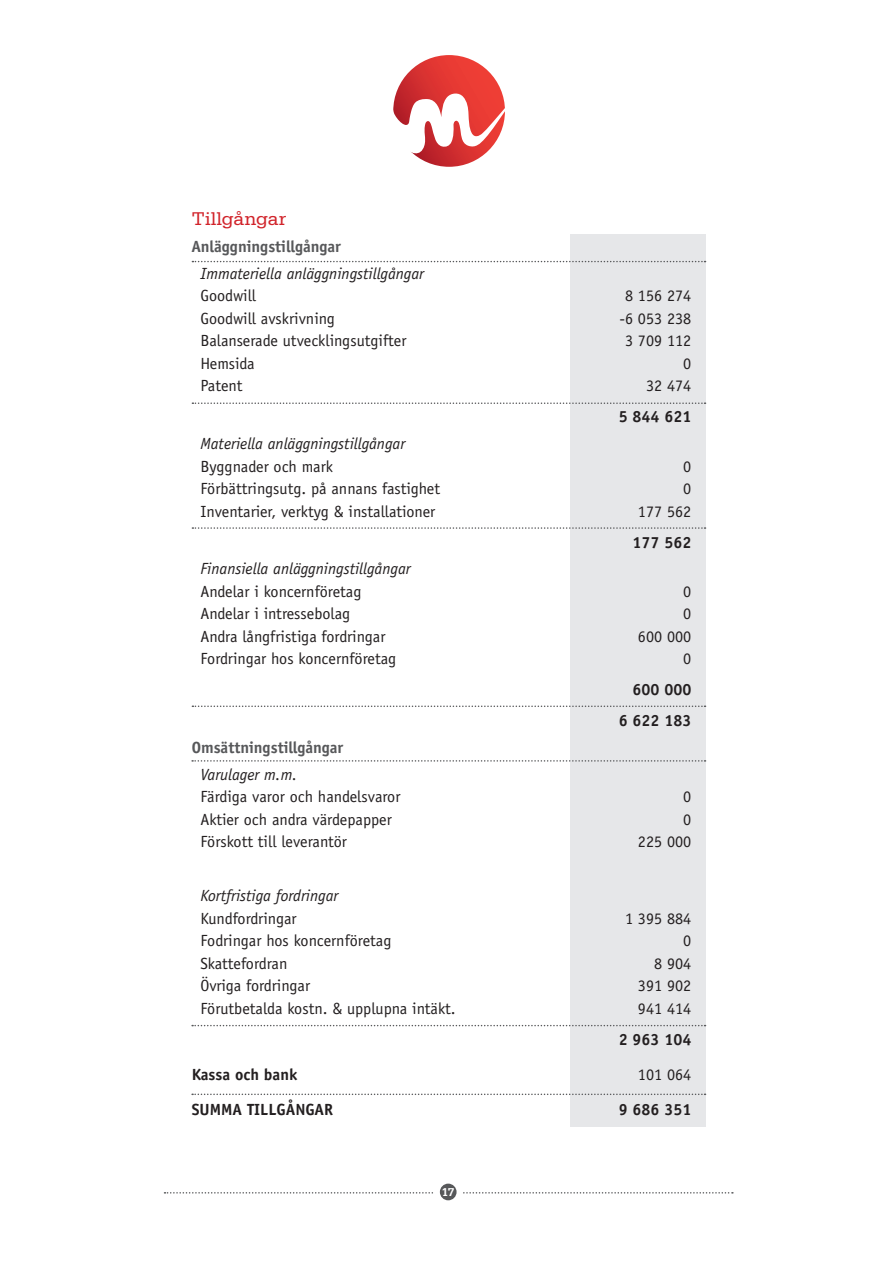
<style>
.page{position:relative;width:893px;height:1263px;background:#fff}
.page>*{position:absolute;margin:0;border:0;box-sizing:border-box;transform-origin:0 0}
.t1{font:19.5px "Serifa Std";letter-spacing:.01em;color:#d1232a}
.t2{font:16.2px "Officina Sans";color:#231f20}
.t3{font:italic 16.2px "Officina Sans";color:#231f20}
.t4{font:700 16.2px "Officina Sans";color:#231f20}
.t5{font:700 16.2px "Officina San ITC";color:#57585a}
.t6{font:16.2px "Officina Sans";letter-spacing:-.02em;color:#231f20}
.t7{font:700 12px "Serifa BT";color:#fff}
</style>
<div class="page">
<div style="left:570px;top:235px;width:135px;height:892px;background:#e6e7e9"></div>
<svg style="left:192px;top:261px;width:514px;height:1px"></svg>
<svg style="left:192px;top:760px;width:513px;height:2px"></svg>
<svg style="left:164px;top:1192px;width:569px;height:1px"></svg>
<div style="left:434px;top:1179px;width:29px;height:29px;background:#fff;border-radius:50%"></div>
<div style="left:440px;top:1183px;width:17px;height:17px;background:#57585a;border-radius:50%"></div>
<svg style="left:393px;top:55px;width:112px;height:112px;background:#df3835"></svg>
<svg style="left:393px;top:88px;width:112px;height:69px"></svg>
<svg style="left:192px;top:402px;width:514px;height:2px"></svg>
<svg style="left:192px;top:527px;width:514px;height:2px"></svg>
<svg style="left:192px;top:705px;width:514px;height:2px"></svg>
<svg style="left:192px;top:1025px;width:513px;height:1px"></svg>
<svg style="left:192px;top:1093px;width:513px;height:2px"></svg>
<p class="t1" style="left:192px;top:208px;width:96px">Tillgångar</p>
<p class="t5" style="left:192px;top:237px;width:151px">Anläggningstillgångar</p>
<p class="t3" style="left:200px;top:264px;width:225px">Immateriella anläggningstillgångar</p>
<p class="t2" style="left:200px;top:286px;width:57px">Goodwill</p>
<p class="t2" style="left:625px;top:286px;width:68px">8 156 274</p>
<p class="t2" style="left:200px;top:309px;width:136px">Goodwill avskrivning</p>
<p class="t2" style="left:619px;top:309px;width:73px">-6 053 238</p>
<p class="t2" style="left:200px;top:331px;width:208px">Balanserade utvecklingsutgifter</p>
<p class="t2" style="left:625px;top:331px;width:68px">3 709 112</p>
<p class="t6" style="left:200px;top:354px;width:56px">Hemsida</p>
<p class="t2" style="left:683px;top:354px;width:10px">0</p>
<p class="t2" style="left:200px;top:376px;width:44px">Patent</p>
<p class="t2" style="left:646px;top:376px;width:47px">32 474</p>
<p class="t4" style="left:619px;top:407px;width:74px">5 844 621</p>
<p class="t3" style="left:200px;top:434px;width:206px">Materiella anläggningstillgångar</p>
<p class="t2" style="left:200px;top:457px;width:134px">Byggnader och mark</p>
<p class="t2" style="left:683px;top:457px;width:10px">0</p>
<p class="t2" style="left:200px;top:479px;width:241px">Förbättringsutg. på annans fastighet</p>
<p class="t2" style="left:683px;top:479px;width:10px">0</p>
<p class="t2" style="left:200px;top:502px;width:236px">Inventarier, verktyg &amp; installationer</p>
<p class="t2" style="left:638px;top:502px;width:55px">177 562</p>
<p class="t4" style="left:632px;top:532px;width:60px">177 562</p>
<p class="t3" style="left:200px;top:559px;width:212px">Finansiella anläggningstillgångar</p>
<p class="t2" style="left:200px;top:582px;width:163px">Andelar i koncernföretag</p>
<p class="t2" style="left:683px;top:582px;width:10px">0</p>
<p class="t2" style="left:200px;top:604px;width:152px">Andelar i intressebolag</p>
<p class="t2" style="left:683px;top:604px;width:10px">0</p>
<p class="t2" style="left:200px;top:627px;width:187px">Andra långfristiga fordringar</p>
<p class="t2" style="left:638px;top:627px;width:55px">600 000</p>
<p class="t2" style="left:200px;top:649px;width:198px">Fordringar hos koncernföretag</p>
<p class="t2" style="left:683px;top:649px;width:10px">0</p>
<p class="t4" style="left:632px;top:680px;width:60px">600 000</p>
<p class="t4" style="left:619px;top:711px;width:74px">6 622 183</p>
<p class="t5" style="left:192px;top:738px;width:153px">Omsättningstillgångar</p>
<p class="t3" style="left:200px;top:765px;width:98px">Varulager m.m.</p>
<p class="t2" style="left:200px;top:787px;width:202px">Färdiga varor och handelsvaror</p>
<p class="t2" style="left:683px;top:787px;width:10px">0</p>
<p class="t2" style="left:200px;top:810px;width:193px">Aktier och andra värdepapper</p>
<p class="t2" style="left:683px;top:810px;width:10px">0</p>
<p class="t2" style="left:200px;top:832px;width:148px">Förskott till leverantör</p>
<p class="t2" style="left:638px;top:832px;width:55px">225 000</p>
<p class="t3" style="left:200px;top:886px;width:139px">Kortfristiga fordringar</p>
<p class="t2" style="left:200px;top:908px;width:98px">Kundfordringar</p>
<p class="t2" style="left:625px;top:908px;width:68px">1 395 884</p>
<p class="t2" style="left:200px;top:931px;width:193px">Fodringar hos koncernföretag</p>
<p class="t2" style="left:683px;top:931px;width:10px">0</p>
<p class="t2" style="left:200px;top:953px;width:89px">Skattefordran</p>
<p class="t2" style="left:654px;top:953px;width:39px">8 904</p>
<p class="t2" style="left:200px;top:976px;width:111px">Övriga fordringar</p>
<p class="t2" style="left:638px;top:976px;width:55px">391 902</p>
<p class="t2" style="left:200px;top:998px;width:257px">Förutbetalda kostn. &amp; upplupna intäkt.</p>
<p class="t2" style="left:638px;top:998px;width:55px">941 414</p>
<p class="t4" style="left:619px;top:1029px;width:74px">2 963 104</p>
<p class="t4" style="left:192px;top:1064px;width:107px">Kassa och bank</p>
<p class="t2" style="left:638px;top:1065px;width:55px">101 064</p>
<p class="t4" style="left:192px;top:1099px;width:143px">SUMMA TILLGÅNGAR</p>
<p class="t4" style="left:619px;top:1099px;width:74px">9 686 351</p>
<p class="t7" style="left:442px;top:1184px;width:14px">17</p>
</div>
